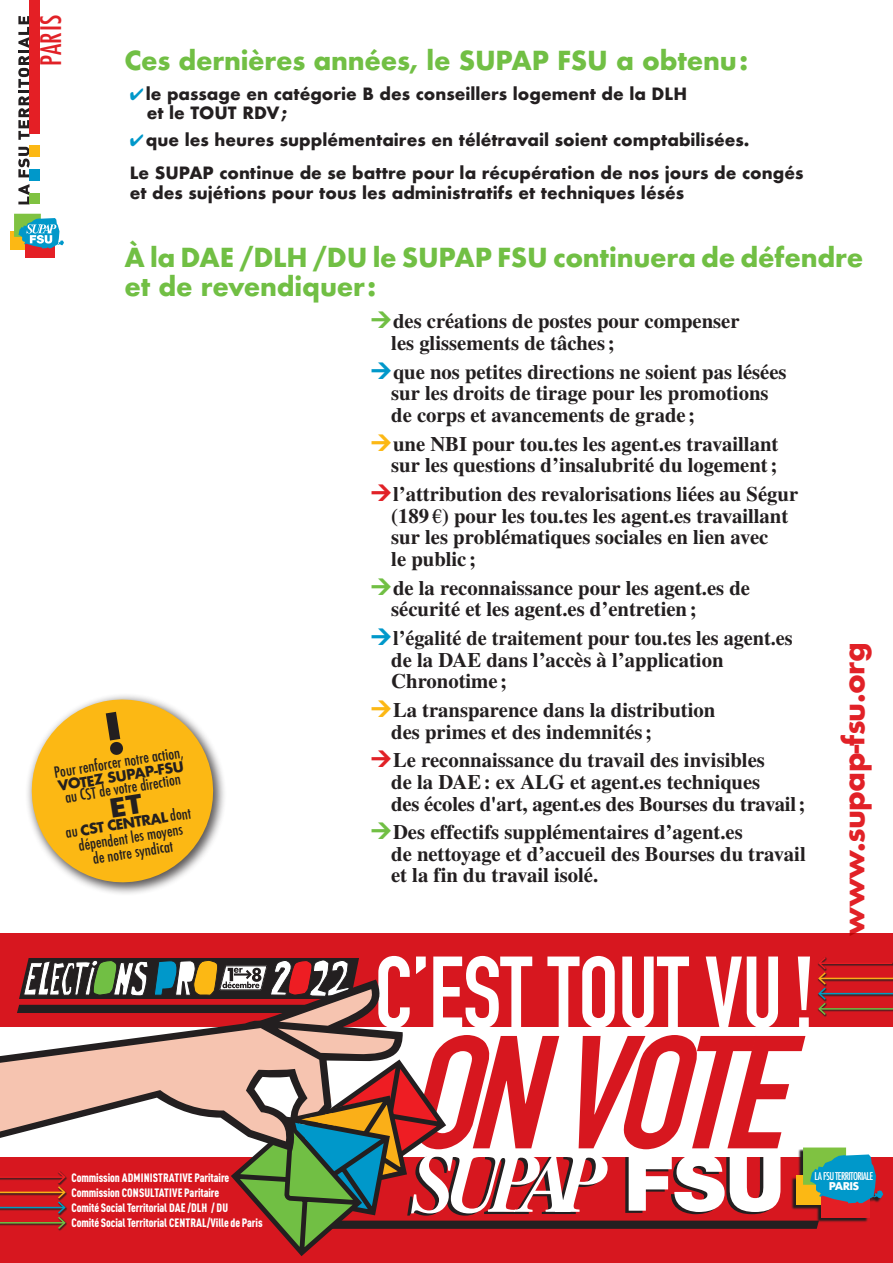
<style>
.page{position:relative;width:893px;height:1263px;background:#fff}
.page>*{position:absolute;margin:0;border:0;box-sizing:border-box;transform-origin:0 0}
.t1{font:italic 700 157.8px "DIN Condensed";color:#d7171f;scale:1.04 1}
.t2{font:700 99.9px "DIN Condensed";letter-spacing:-.01em;color:#fff;scale:.95 1}
.t3{font:700 28.35px "Futura";letter-spacing:-.025em;color:#e12127}
.t4{font:500 condensed 27.6px "Futura";letter-spacing:.02em;color:#e12127}
.t5{font:700 25.5px/28.5px "Futura";letter-spacing:-.01em;color:#71bf44}
.t6{font:700 20.7px/21.6px "STIX General";color:#231f20}
.t7{font:700 16.5px/19.5px "Futura";color:#231f20}
.t8{font:500 condensed 15px/15px "Futura";color:#231f20;text-align:center}
.t9{font:700 13.95px "Futura";color:#231f20}
.t10{font:900 condensed 12px/15px "DIN Pro";letter-spacing:-.01em;color:#fff;scale:.95 1}
.t11{font:500 condensed 10.5px "Futura";letter-spacing:-.06em;color:#fff}
.t12{font:700 10.5px "Futura";letter-spacing:-.06em;color:#fff}
.s1{color:#0098ca}
.s2{font-weight:500;font-stretch:condensed;font-size:15px}
</style>
<div class="page">
<div style="left:0;top:933px;width:893px;height:94px;background:#d7171f"></div>
<div style="left:0;top:1157px;width:893px;height:106px;background:#d7171f"></div>
<svg style="left:23px;top:958px;width:336px;height:21px;background:#70695f"></svg>
<svg style="left:0;top:979px;width:403px;height:159px"></svg>
<svg style="left:229px;top:1058px;width:654px;height:198px"></svg>
<div style="left:0;top:1171px;width:67px;height:15px;background:#231f20;opacity:.75"></div>
<hr style="left:0;top:1176px;width:65px;height:2px;background:#ee1d23">
<div style="left:0;top:1186px;width:67px;height:15px;background:#231f20;opacity:.75"></div>
<hr style="left:0;top:1191px;width:65px;height:2px;background:#faaf18">
<div style="left:0;top:1201px;width:67px;height:15px;background:#231f20;opacity:.75"></div>
<hr style="left:0;top:1207px;width:65px;height:1px;background:#009ec2">
<div style="left:0;top:1216px;width:67px;height:15px;background:#231f20;opacity:.75"></div>
<hr style="left:0;top:1222px;width:65px;height:1px;background:#71bf44">
<svg style="left:56px;top:1171px;width:11px;height:59px"></svg>
<div style="left:817px;top:957px;width:76px;height:15px;background:#231f20;opacity:.75"></div>
<hr style="left:819px;top:962px;width:73px;height:2px;background:#ee1d23">
<div style="left:817px;top:972px;width:76px;height:15px;background:#231f20;opacity:.75"></div>
<hr style="left:819px;top:978px;width:74px;height:1px;background:#faaf18">
<div style="left:817px;top:987px;width:76px;height:15px;background:#231f20;opacity:.75"></div>
<hr style="left:819px;top:993px;width:74px;height:1px;background:#009ec2">
<div style="left:817px;top:1002px;width:76px;height:15px;background:#231f20;opacity:.75"></div>
<hr style="left:819px;top:1008px;width:74px;height:1px;background:#71bf44">
<svg style="left:817px;top:957px;width:10px;height:59px"></svg>
<svg style="left:18px;top:184px;width:12px;height:20px"></svg>
<svg style="left:18px;top:147px;width:12px;height:30px"></svg>
<svg style="left:18px;top:16px;width:12px;height:124px"></svg>
<div style="left:29px;top:49px;width:11px;height:85px;background:#e41f25"></div>
<div style="left:29px;top:194px;width:11px;height:10px;background:#7fc241"></div>
<div style="left:29px;top:169px;width:11px;height:11px;background:#0098ca"></div>
<div style="left:29px;top:145px;width:11px;height:11px;background:#fcb814"></div>
<div style="left:29px;top:0;width:11px;height:55px;background:#e41f25"></div>
<div style="left:10px;top:231px;width:18px;height:18px;background:#fcb814"></div>
<div style="left:25px;top:234px;width:30px;height:23px;background:#e41f25"></div>
<svg style="left:14px;top:214px;width:50px;height:34px"></svg>
<div style="left:25px;top:693px;width:201px;height:203px;background:#231f20;opacity:.75"></div>
<svg style="left:25px;top:693px;width:195px;height:196px"></svg>
<h3 class="t4" style="left:33px;top:66px;width:53px;rotate:-90deg">PARIS</h3>
<p class="t5" style="left:124px;top:46px;width:625px">Ces dernières années, le SUPAP FSU a obtenu:</p>
<p class="t7" style="left:147px;top:84px;width:542px;text-indent:-17px"><span class="s1">✔</span>le passage en catégorie B des conseillers logement de la DLH et le TOUT RDV;</p>
<p class="t7" style="left:130px;top:124px;width:675px;line-height:33px"><span class="s1">✔</span>que les heures supplémentaires en télétravail soient comptabilisées.<br>Le SUPAP continue de se battre pour la récupération de nos jours de congés</p>
<p class="t7" style="left:130px;top:183px;width:556px">et des sujétions pour tous les administratifs et techniques lésés</p>
<p class="t5" style="left:124px;top:243px;width:740px">À la DAE /DLH /DU le SUPAP FSU continuera de défendre et de revendiquer:</p>
<p class="t8" style="left:53px;top:765px;width:132px;rotate:-9deg">Pour renforcer notre action,</p>
<p class="t9" style="left:56px;top:776px;width:129px;rotate:-9deg">VOTEZ SUPAP-FSU</p>
<p class="t8" style="left:64px;top:790px;width:118px;rotate:-9deg">au CST de votre direction</p>
<p class="t9" style="left:64px;top:823px;width:128px;rotate:-9deg"><span class="s2">au</span> CST CENTRAL <span class="s2">dont</span></p>
<p class="t8" style="left:78px;top:838px;width:107px;rotate:-9deg">dépendent les moyens de notre syndicat</p>
<p class="t10" style="left:71px;top:1169px;width:203px">Commission ADMINISTRATIVE Paritaire Commission CONSULTATIVE Paritaire<br>Comité Social Territorial DAE /DLH / DU<br>Comité Social Territorial CENTRAL/Ville de Paris</p>
<p class="t6" style="left:391px;top:311px;width:350px">des créations de postes pour compenser les glissements de tâches;</p>
<p class="t6" style="left:391px;top:362px;width:397px">que nos petites directions ne soient pas lésées sur les droits de tirage pour les promotions de corps et avancements de grade ;</p>
<p class="t6" style="left:391px;top:434px;width:389px">une NBI pour tou.tes les agent.es travaillant sur les questions d’insalubrité du logement;</p>
<p class="t6" style="left:391px;top:484px;width:408px">l’attribution des revalorisations liées au Ségur (189 €) pour les tou.tes les agent.es travaillant sur les problématiques sociales en lien avec<br>le public ;</p>
<p class="t6" style="left:391px;top:578px;width:360px">de la reconnaissance pour les agent.es de sécurité et les agent.es d’entretien;</p>
<p class="t6" style="left:391px;top:628px;width:403px">l’égalité de traitement pour tou.tes les agent.es de la DAE dans l’accès à l’application<br>Chronotime ;</p>
<p class="t6" style="left:391px;top:700px;width:326px">La transparence dans la distribution des primes et des indemnités;</p>
<p class="t6" style="left:391px;top:750px;width:416px">Le reconnaissance du travail des invisibles<br>de la DAE: ex ALG et agent.es techniques<br>des écoles d'art, agent.es des Bourses du travail;</p>
<p class="t6" style="left:391px;top:822px;width:416px">Des effectifs supplémentaires d’agent.es<br>de nettoyage et d’accueil des Bourses du travail et la fin du travail isolé.</p>
<h2 class="t2" style="left:374px;top:925px;width:466px">C’EST TOUT VU!</h2>
<h1 class="t1" style="left:404px;top:987px;width:414px">ONVOTE</h1>
<h3 class="t3" style="left:833px;top:936px;width:294px;rotate:-90deg">www.supap-fsu.org</h3>
<p class="t11" style="left:814px;top:1170px;width:60px">LA FSU TERRITORIALE</p>
<p class="t12" style="left:829px;top:1178px;width:32px">PARIS</p>
</div>
